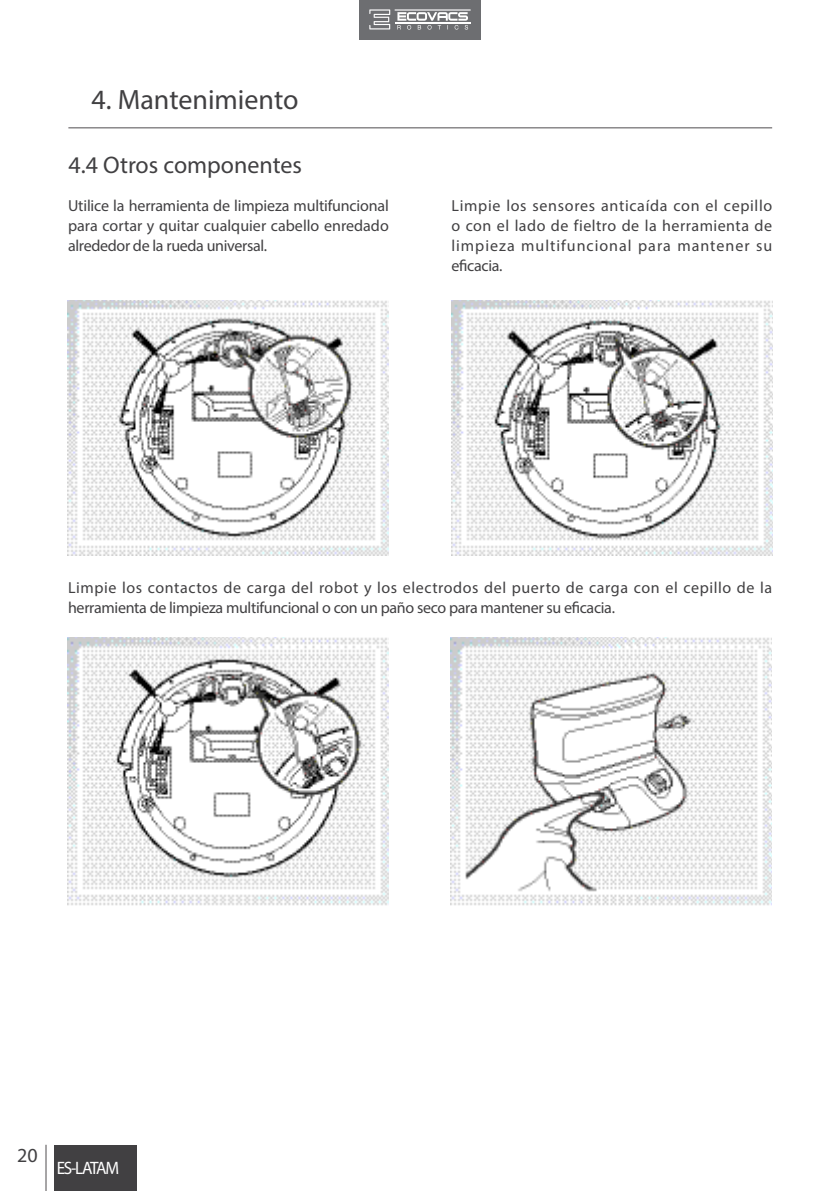
<style>
.page{position:relative;width:840px;height:1191px;background:#fff}
.page>*{position:absolute;margin:0;border:0;box-sizing:border-box;transform-origin:0 0}
.t1{font:28px "Myriad Pro";color:#414042}
.t2{font:24px "Myriad Pro";color:#414042}
.t3{font:20px "Myriad Pro";color:#414042}
.t4{font:18px "Myriad Pro";letter-spacing:-.075em;color:#fff;scale:.95 1}
.t5{font:16px/20px "Myriad Pro";color:#414042;text-align:justify}
.t6{font:16px/20px "Myriad Pro";letter-spacing:.025em;color:#414042}
</style>
<div class="page">
<hr style="left:46px;top:1144px;width:1px;height:47px;background:#504d4f">
<div style="left:54px;top:1145px;width:83px;height:46px;background:#414042"></div>
<div style="left:359px;top:0;width:121px;height:39px;background:#6d6e71"></div>
<svg style="left:369px;top:9px;width:21px;height:20px"></svg>
<hr style="left:394px;top:22px;width:76px;height:2px;background:#fff">
<hr style="left:394px;top:9px;width:76px;height:2px;background:#fff">
<svg style="left:397px;top:12px;width:71px;height:18px"></svg>
<hr style="left:68px;top:127px;width:703px;height:1px;background:#504d4f">
<img style="left:68px;top:300px;width:320px;height:256px">
<img style="left:451px;top:300px;width:320px;height:256px">
<img style="left:68px;top:637px;width:320px;height:269px">
<img style="left:450px;top:637px;width:321px;height:269px">
<h1 class="t1" style="left:91px;top:82px;width:208px">4. Mantenimiento</h1>
<h2 class="t2" style="left:68px;top:150px;width:235px">4.4 Otros componentes</h2>
<p class="t5" style="left:68px;top:196px;width:322px">Utilice la herramienta de limpieza multifuncional para cortar y quitar cualquier cabello enredado alrededor de la rueda universal.</p>
<p class="t5" style="left:451px;top:196px;width:322px">Limpie los sensores anticaída con el cepillo o con el lado de fieltro de la herramienta de limpieza multifuncional para mantener su eficacia.</p>
<p class="t6" style="left:68px;top:578px;width:705px">Limpie los contactos de carga del robot y los electrodos del puerto de carga con el cepillo de la herramienta de limpieza multifuncional o con un paño seco para mantener su eficacia.</p>
<p class="t3" style="left:17px;top:1142px;width:22px">20</p>
<p class="t4" style="left:57px;top:1157px;width:67px">ES-LATAM</p>
</div>
